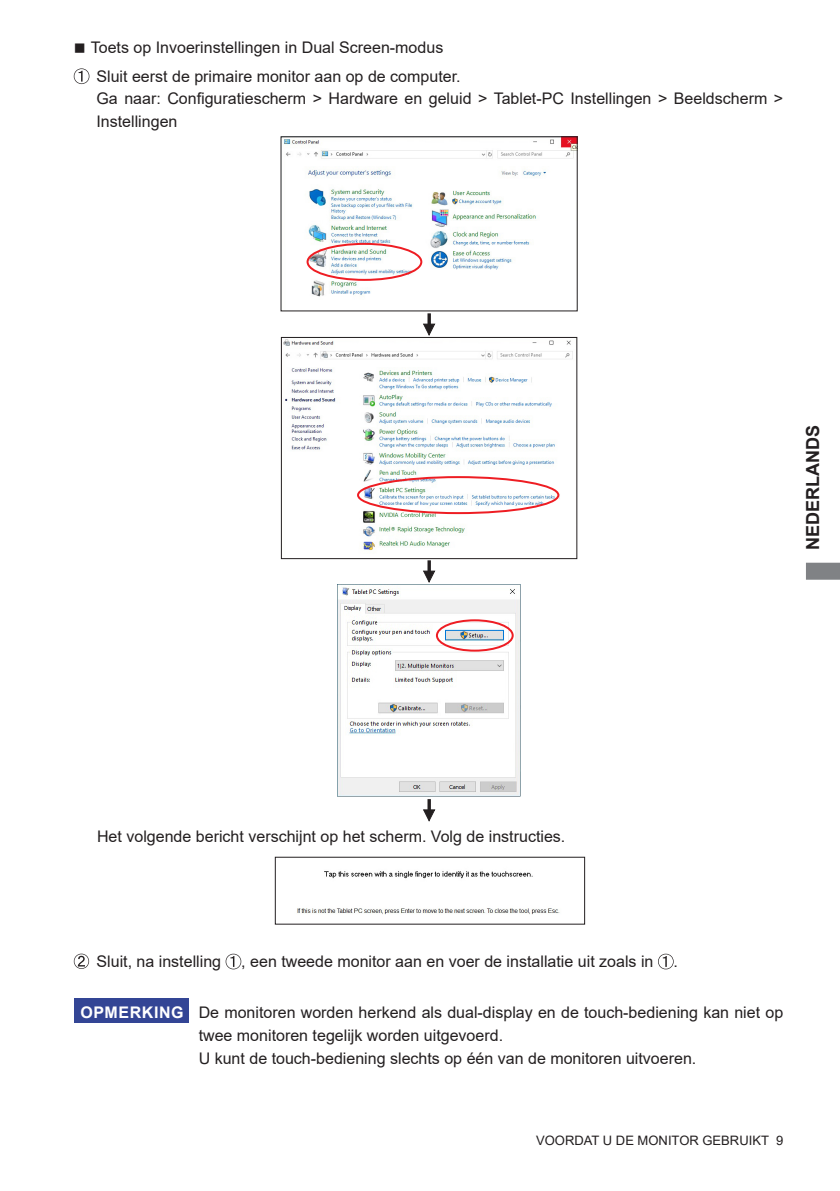
<style>
.page{position:relative;width:840px;height:1191px;background:#fff}
.page>*{position:absolute;margin:0;border:0;box-sizing:border-box;transform-origin:0 0}
.t1{font:700 18px "Arial";color:#231f20}
.t2{font:16px/22.6px "Arial";color:#231f20}
.t3{font:700 16px "Arial";letter-spacing:.035em;color:#fff}
.t4{font:13px "Arial";color:#231f20}
</style>
<div class="page">
<svg style="left:806px;top:562px;width:33px;height:18px"></svg>
<svg style="left:74px;top:68px;width:15px;height:16px"></svg>
<svg style="left:74px;top:953px;width:15px;height:16px"></svg>
<svg style="left:225px;top:953px;width:16px;height:16px"></svg>
<svg style="left:658px;top:953px;width:15px;height:16px"></svg>
<img style="left:283px;top:139px;width:292px;height:158px">
<div style="left:306px;top:243px;width:116px;height:38px;border:2px solid #ee1d23;border-radius:50%"></div>
<img style="left:283px;top:339px;width:290px;height:212px">
<div style="left:281px;top:337px;width:295px;height:222px;border:1px solid #231f20"></div>
<div style="left:357px;top:476px;width:202px;height:38px;border:2px solid #ee1d23;border-radius:50%"></div>
<img style="left:338px;top:585px;width:182px;height:211px">
<div style="left:435px;top:619px;width:78px;height:32px;border:2px solid #ee1d23;border-radius:50%"></div>
<img style="left:297px;top:871px;width:263px;height:44px">
<div style="left:275px;top:857px;width:309px;height:67px;border:1px solid #231f20"></div>
<svg style="left:423px;top:313px;width:11px;height:22px"></svg>
<svg style="left:423px;top:560px;width:11px;height:22px"></svg>
<svg style="left:423px;top:799px;width:11px;height:22px"></svg>
<div style="left:74px;top:998px;width:114px;height:25px;background:#334595"></div>
<p class="t2" style="left:96px;top:34px;width:365px;line-height:28.4px;text-indent:-23px">■ Toets op Invoerinstellingen in Dual Screen-modus<br>Sluit eerst de primaire monitor aan op de computer.</p>
<p class="t2" style="left:96px;top:87px;width:687px">Ga naar: Configuratiescherm &gt; Hardware en geluid &gt; Tablet-PC Instellingen &gt; Beeldscherm &gt;<br>Instellingen</p>
<p class="t1" style="left:799px;top:550px;width:126px;rotate:-90deg">NEDERLANDS</p>
<p class="t2" style="left:97px;top:824px;width:469px">Het volgende bericht verschijnt op het scherm. Volg de instructies.</p>
<p class="t2" style="left:96px;top:950px;width:126px">Sluit, na instelling</p>
<p class="t2" style="left:241px;top:950px;width:413px">, een tweede monitor aan en voer de installatie uit zoals in</p>
<p class="t2" style="left:673px;top:950px;width:6px">.</p>
<p class="t2" style="left:198px;top:1001px;width:585px">De monitoren worden herkend als dual-display en de touch-bediening kan niet op twee monitoren tegelijk worden uitgevoerd.<br>U kunt de touch-bediening slechts op één van de monitoren uitvoeren.</p>
<p class="t3" style="left:80px;top:1000px;width:105px">OPMERKING</p>
<p class="t4" style="left:536px;top:1131px;width:248px">VOORDAT U DE MONITOR GEBRUIKT 9</p>
</div>
